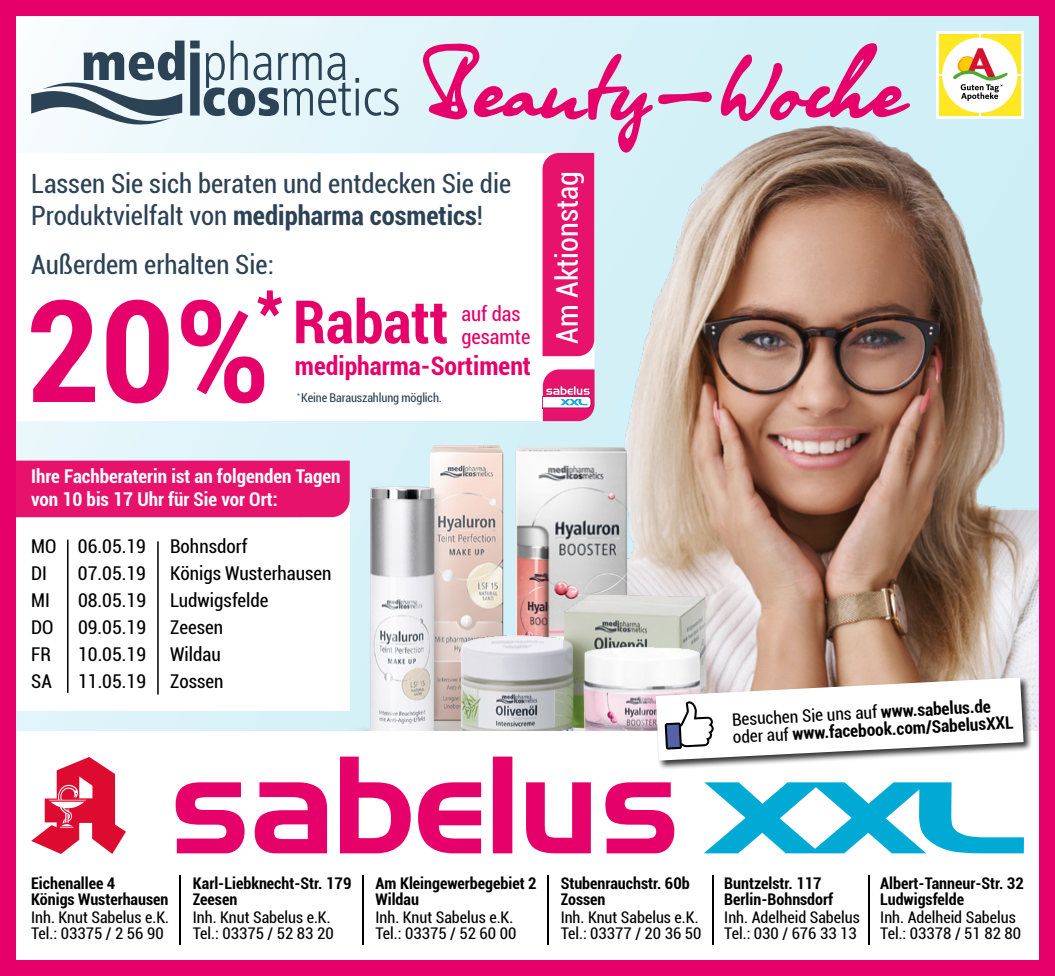
<style>
.page{position:relative;width:1055px;height:976px;background:#fff}
.page>*{position:absolute;margin:0;border:0;box-sizing:border-box;transform-origin:0 0}
.t1{font:700 condensed 141.8px "Roboto";color:#e60069}
.t2{font:106px "Olga";color:#e60069}
.t3{font:700 condensed 72.2px "Roboto";color:#e60069}
.t4{font:700 condensed 59.8px "Roboto";color:#e60069}
.t5{font:condensed 30px "Roboto";color:#fff}
.t6{font:condensed 26.6px/32px "Roboto";color:#2c4254}
.t7{font:700 condensed 25.6px "Roboto";color:#e60069}
.t8{font:condensed 20.4px/22.4px "Roboto";color:#e60069}
.t9{font:condensed 19px "Roboto";color:#000}
.t10{font:700 condensed 19px/22.8px "Roboto";color:#fff}
.t11{font:700 condensed 17.4px/17.4px "Roboto";color:#000}
.t12{font:condensed 16px/16px "Roboto";color:#000}
.t13{font:700 condensed 16px/16px "Roboto";color:#000}
.t14{font:condensed 12.2px "Roboto";letter-spacing:-.01em;color:#2c4254}
.s1{font-weight:700}
.s2{font-weight:400}
</style>
<div class="page">
<div style="left:0;top:0;width:1054px;height:731px;background:linear-gradient(to right,#ecf8fb,#cbedf6)"></div>
<img style="left:521px;top:110px;width:516px;height:621px">
<div style="left:0;top:460px;width:350px;height:250px;background:#fff"></div>
<svg style="left:17px;top:153px;width:577px;height:268px"></svg>
<div style="left:17px;top:460px;width:328px;height:57px;background:#e6126b"></div>
<svg style="left:31px;top:41px;width:328px;height:85px"></svg>
<hr style="left:356px;top:89px;width:3px;height:26px;background:#2c4255">
<svg style="left:365px;top:88px;width:33px;height:28px"></svg>
<hr style="left:67px;top:539px;width:1px;height:153px;background:#000">
<img style="left:345px;top:444px;width:160px;height:287px">
<img style="left:505px;top:439px;width:132px;height:133px">
<img style="left:447px;top:572px;width:274px;height:159px">
<img style="left:578px;top:630px;width:127px;height:101px">
<svg style="left:704px;top:782px;width:319px;height:71px"></svg>
<svg style="left:176px;top:756px;width:498px;height:97px"></svg>
<svg style="left:31px;top:757px;width:95px;height:96px"></svg>
<hr style="left:179px;top:875px;width:1px;height:69px;background:#000">
<hr style="left:362px;top:875px;width:1px;height:69px;background:#000">
<div style="left:0;top:0;width:1054px;height:975px;border:16px solid #e60069"></div>
<hr style="left:547px;top:875px;width:2px;height:69px;background:#000">
<hr style="left:712px;top:875px;width:1px;height:69px;background:#000">
<hr style="left:868px;top:875px;width:1px;height:69px;background:#000">
<div style="left:935px;top:31px;width:88px;height:88px;background:#fff"></div>
<div style="left:980px;top:34px;width:40px;height:40px;background:#ffe724"></div>
<div style="left:938px;top:34px;width:40px;height:40px;background:#ffe724"></div>
<div style="left:980px;top:76px;width:40px;height:40px;background:#ffe724"></div>
<div style="left:938px;top:76px;width:40px;height:40px;background:#ffe724"></div>
<div style="left:942px;top:38px;width:75px;height:75px;background:#fff;border-radius:50%"></div>
<svg style="left:953px;top:48px;width:54px;height:53px"></svg>
<div style="left:654px;top:676px;width:378px;height:94px;background:#000;opacity:.8"></div>
<svg style="left:655px;top:677px;width:368px;height:83px"></svg>
<hr style="left:157px;top:541px;width:2px;height:153px;background:#000">
<div style="left:542px;top:153px;width:52px;height:203px;background:#e6126b"></div>
<svg style="left:542px;top:369px;width:52px;height:52px"></svg>
<h2 class="t2" style="left:426px;top:17px;width:475px">Beauty-Woche</h2>
<h3 class="t6" style="left:31px;top:166px;width:481px">Lassen Sie sich beraten und entdecken Sie die<br>Produktvielfalt von <span class="s1">medipharma cosmetics</span>!</h3>
<h3 class="t6" style="left:31px;top:247px;width:244px">Außerdem erhalten Sie:</h3>
<h1 class="t1" style="left:26px;top:252px;width:246px">20%</h1>
<h3 class="t3" style="left:256px;top:252px;width:29px">*</h3>
<h3 class="t4" style="left:293px;top:280px;width:157px">Rabatt</h3>
<p class="t8" style="left:461px;top:302px;width:71px">auf das gesamte</p>
<h3 class="t7" style="left:295px;top:348px;width:237px">medipharma-Sortiment</h3>
<p class="t14" style="left:297px;top:388px;width:146px"><sup>*</sup> Keine Barauszahlung möglich.</p>
<h3 class="t5" style="left:546px;top:343px;width:174px;rotate:-90deg">Am Aktionstag</h3>
<p class="t10" style="left:31px;top:464px;width:311px">Ihre Fachberaterin ist an folgenden Tagen von 10 bis 17 Uhr für Sie vor Ort:</p>
<p class="t9" style="left:31px;top:532px;width:116px">MO 06.05.19</p>
<p class="t9" style="left:170px;top:532px;width:79px">Bohnsdorf</p>
<p class="t9" style="left:31px;top:559px;width:17px">DI</p>
<p class="t9" style="left:78px;top:559px;width:70px">07.05.19</p>
<p class="t9" style="left:170px;top:559px;width:163px">Königs Wusterhausen</p>
<p class="t9" style="left:31px;top:586px;width:20px">MI</p>
<p class="t9" style="left:78px;top:586px;width:70px">08.05.19</p>
<p class="t9" style="left:170px;top:586px;width:100px">Ludwigsfelde</p>
<p class="t9" style="left:31px;top:613px;width:24px">DO</p>
<p class="t9" style="left:78px;top:613px;width:70px">09.05.19</p>
<p class="t9" style="left:170px;top:613px;width:54px">Zeesen</p>
<p class="t9" style="left:31px;top:640px;width:21px">FR</p>
<p class="t9" style="left:78px;top:640px;width:70px">10.05.19</p>
<p class="t9" style="left:170px;top:640px;width:52px">Wildau</p>
<p class="t9" style="left:31px;top:667px;width:22px">SA</p>
<p class="t9" style="left:78px;top:667px;width:70px">11.05.19</p>
<p class="t9" style="left:170px;top:667px;width:55px">Zossen</p>
<p class="t11" style="left:731px;top:710px;width:282px;rotate:-3deg"><span class="s2">Besuchen Sie uns auf</span> www.sabelus.de <span class="s2">oder auf</span> www.facebook.com/SabelusXXL</p>
<p class="t13" style="left:31px;top:874px;width:139px">Eichenallee 4<br>Königs Wusterhausen</p>
<p class="t12" style="left:31px;top:908px;width:139px">Inh. Knut Sabelus e.K.<br>Tel.: 03375 / 2 56 90</p>
<p class="t13" style="left:193px;top:874px;width:160px">Karl-Liebknecht-Str. 179<br>Zeesen</p>
<p class="t12" style="left:193px;top:908px;width:142px">Inh. Knut Sabelus e.K.<br>Tel.: 03375 / 52 83 20</p>
<p class="t13" style="left:375px;top:874px;width:163px">Am Kleingewerbegebiet 2<br>Wildau</p>
<p class="t12" style="left:375px;top:908px;width:142px">Inh. Knut Sabelus e.K.<br>Tel.: 03375 / 52 60 00</p>
<p class="t13" style="left:560px;top:874px;width:131px">Stubenrauchstr. 60b<br>Zossen</p>
<p class="t12" style="left:560px;top:908px;width:142px">Inh. Knut Sabelus e.K.<br>Tel.: 03377 / 20 36 50</p>
<p class="t13" style="left:724px;top:874px;width:110px">Buntzelstr. 117<br>Berlin-Bohnsdorf</p>
<p class="t12" style="left:724px;top:908px;width:137px">Inh. Adelheid Sabelus<br>Tel.: 030 / 676 33 13</p>
<p class="t13" style="left:880px;top:874px;width:145px">Albert-Tanneur-Str. 32<br>Ludwigsfelde</p>
<p class="t12" style="left:880px;top:908px;width:142px">Inh. Adelheid Sabelus<br>Tel.: 03378 / 51 82 80</p>
</div>
